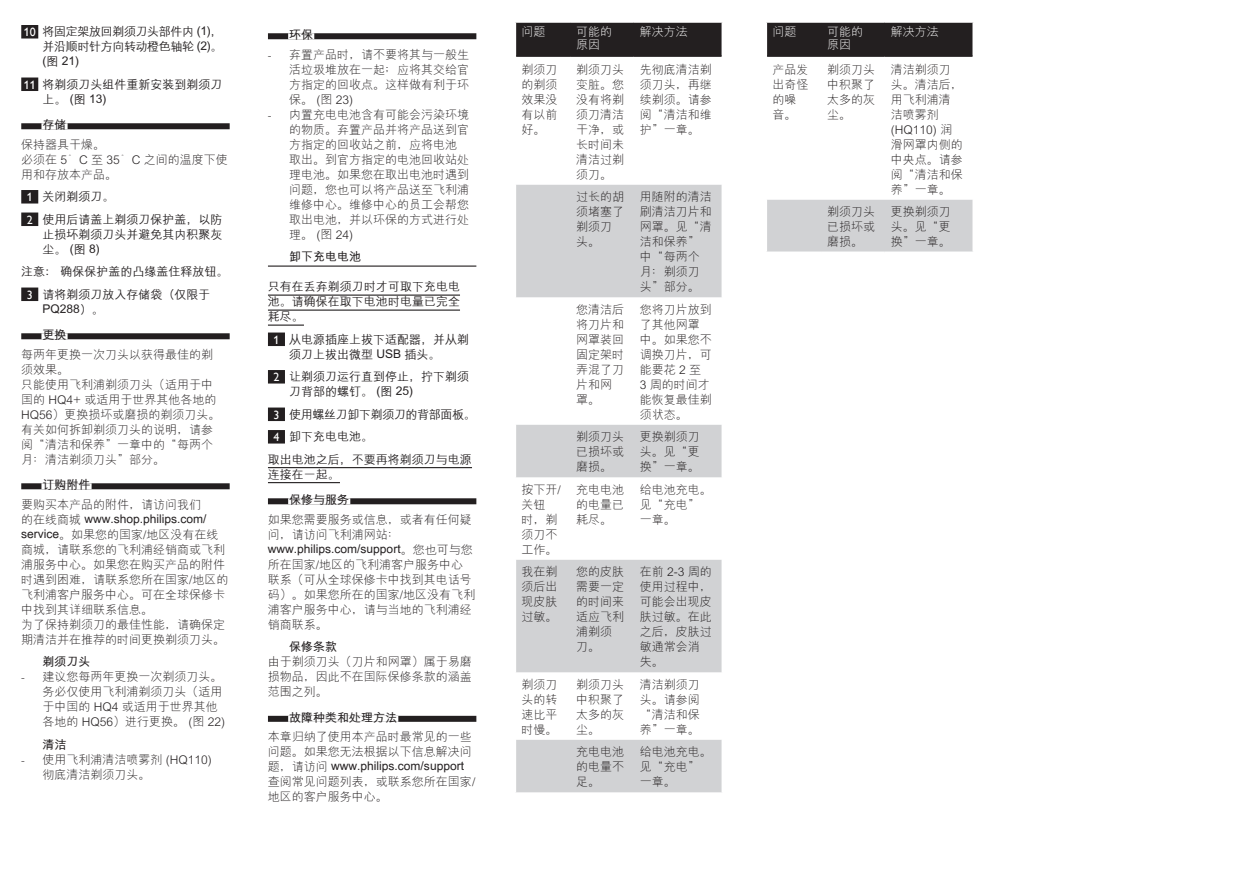
<style>
.page{position:relative;width:1259px;height:893px;background:#fff}
.page>*{position:absolute;margin:0;border:0;box-sizing:border-box;transform-origin:0 0}
.t1{font:12px/15px "M Hei GB Light";color:#231f20}
.t2{font:12px/15px "M Hei GB Medium";color:#231f20}
.t3{font:12px "M Hei GB Bold";color:#231f20}
.t4{font:12px/13.5px "M Hei GB Light";color:#fff}
.t5{font:12px "M Hei GB Medium";letter-spacing:-.03em;color:#231f20}
.s1{font-family:"Gill Sans Alt One WGL";color:#fff}
.s2{font-family:"M Hei GB Light"}
.s3{font-family:"M Hei GB Bold"}
.s4{font-family:"Gill Sans Alt One WGL Light"}
</style>
<div class="page">
<div style="left:268px;top:33px;width:208px;height:6px;background:#231f20"></div>
<div style="left:288px;top:33px;width:26px;height:6px;background:#fff"></div>
<hr style="left:268px;top:266px;width:208px;height:1px;background:#231f20">
<hr style="left:268px;top:295px;width:192px;height:1px;background:#231f20">
<hr style="left:268px;top:310px;width:192px;height:1px;background:#231f20">
<hr style="left:268px;top:325px;width:36px;height:1px;background:#231f20">
<div style="left:268px;top:333px;width:17px;height:13px;background:#231f20"></div>
<div style="left:268px;top:370px;width:17px;height:14px;background:#231f20"></div>
<div style="left:268px;top:408px;width:17px;height:13px;background:#231f20"></div>
<div style="left:268px;top:430px;width:17px;height:14px;background:#231f20"></div>
<hr style="left:268px;top:467px;width:204px;height:1px;background:#231f20">
<hr style="left:268px;top:482px;width:72px;height:1px;background:#231f20">
<div style="left:268px;top:498px;width:208px;height:6px;background:#231f20"></div>
<div style="left:288px;top:498px;width:62px;height:6px;background:#fff"></div>
<div style="left:268px;top:716px;width:208px;height:6px;background:#231f20"></div>
<div style="left:288px;top:716px;width:110px;height:6px;background:#fff"></div>
<div style="left:21px;top:25px;width:17px;height:14px;background:#231f20"></div>
<div style="left:21px;top:78px;width:17px;height:13px;background:#231f20"></div>
<div style="left:21px;top:123px;width:209px;height:6px;background:#231f20"></div>
<div style="left:41px;top:123px;width:27px;height:6px;background:#fff"></div>
<div style="left:21px;top:190px;width:17px;height:14px;background:#231f20"></div>
<div style="left:21px;top:213px;width:17px;height:13px;background:#231f20"></div>
<div style="left:21px;top:288px;width:17px;height:13px;background:#231f20"></div>
<div style="left:21px;top:333px;width:209px;height:6px;background:#231f20"></div>
<div style="left:41px;top:333px;width:27px;height:6px;background:#fff"></div>
<div style="left:21px;top:483px;width:209px;height:6px;background:#231f20"></div>
<div style="left:41px;top:483px;width:51px;height:6px;background:#fff"></div>
<div style="left:767px;top:23px;width:205px;height:32px;background:#231f20"></div>
<div style="left:767px;top:200px;width:205px;height:52px;background:#d1d2d4"></div>
<hr style="left:767px;top:55px;width:54px;height:2px;background:#231f20">
<hr style="left:821px;top:55px;width:64px;height:2px;background:#231f20">
<hr style="left:885px;top:55px;width:87px;height:2px;background:#231f20">
<div style="left:516px;top:23px;width:205px;height:32px;background:#231f20"></div>
<svg style="left:516px;top:185px;width:205px;height:607px;fill:#d1d2d4"></svg>
<hr style="left:516px;top:55px;width:54px;height:2px;background:#231f20">
<hr style="left:570px;top:55px;width:64px;height:2px;background:#231f20">
<hr style="left:634px;top:55px;width:87px;height:2px;background:#231f20">
<p class="t2" style="left:43px;top:24px;width:181px;text-align:justify;text-indent:-19px"><span class="s1">10</span> 将固定架放回剃须刀头部件内 (1)，并沿顺时针方向转动橙色轴轮 (2)。(图 21)</p>
<p class="t2" style="left:42px;top:77px;width:181px;text-indent:-19px"><span class="s1">11</span> 将剃须刀头组件重新安装到剃须刀上。 (图 13)</p>
<p class="t3" style="left:42px;top:119px;width:25px">存储</p>
<p class="t1" style="left:21px;top:137px;width:208px">保持器具干燥。<br>必须在 5°C 至 35°C 之间的温度下使用和存放本产品。</p>
<p class="t2" style="left:27px;top:186px;width:197px;line-height:22.5px"><span class="s1">1</span> 关闭剃须刀。<br><span class="s1">2</span> 使用后请盖上剃须刀保护盖，以防</p>
<p class="t2" style="left:42px;top:227px;width:181px">止损坏剃须刀头并避免其内积聚灰尘。 (图 8)</p>
<p class="t2" style="left:27px;top:261px;width:203px;line-height:22.5px;text-indent:-6px">注意： 确保保护盖的凸缘盖住释放钮。<br><span class="s1">3</span> 请将剃须刀放入存储袋（仅限于</p>
<p class="t2" style="left:42px;top:302px;width:63px">PQ288）。</p>
<p class="t3" style="left:42px;top:329px;width:25px">更换</p>
<p class="t1" style="left:21px;top:347px;width:201px">每两年更换一次刀头以获得最佳的剃须效果。<br>只能使用飞利浦剃须刀头（适用于中国的 HQ4+ 或适用于世界其他各地的<br>HQ56）更换损坏或磨损的剃须刀头。有关如何拆卸剃须刀头的说明，请参阅“清洁和保养”一章中的“每两个月：清洁剃须刀头”部分。</p>
<p class="t3" style="left:42px;top:479px;width:49px">订购附件</p>
<p class="t1" style="left:21px;top:497px;width:182px">要购买本产品的附件，请访问我们</p>
<p class="t3" style="left:21px;top:513px;width:187px"><span class="s2">的在线商城</span> www.shop.philips.com/</p>
<p class="t1" style="left:21px;top:527px;width:209px"><span class="s3">service</span>。如果您的国家/地区没有在线商城，请联系您的飞利浦经销商或飞利浦服务中心。如果您在购买产品的附件时遇到困难，请联系您所在国家/地区的飞利浦客户服务中心。可在全球保修卡中找到其详细联系信息。<br>为了保持剃须刀的最佳性能，请确保定期清洁并在推荐的时间更换剃须刀头。</p>
<p class="t3" style="left:42px;top:656px;width:49px">剃须刀头</p>
<p class="t1" style="left:42px;top:670px;width:184px;text-indent:-21px"><span class="s4">-</span> 建议您每两年更换一次剃须刀头。务必仅使用飞利浦剃须刀头（适用于中国的 HQ4 或适用于世界其他各地的 HQ56）进行更换。 (图 22)</p>
<p class="t3" style="left:42px;top:738px;width:25px">清洁</p>
<p class="t1" style="left:42px;top:752px;width:171px;text-indent:-21px"><span class="s4">-</span> 使用飞利浦清洁喷雾剂 (HQ110)彻底清洁剃须刀头。</p>
<p class="t3" style="left:289px;top:29px;width:25px">环保</p>
<p class="t1" style="left:289px;top:47px;width:182px;text-align:justify;text-indent:-21px"><span class="s4">-</span> 弃置产品时，请不要将其与一般生活垃圾堆放在一起；应将其交给官方指定的回收点。这样做有利于环保。 (图 23)</p>
<p class="t1" style="left:289px;top:107px;width:182px;text-indent:-21px"><span class="s4">-</span> 内置充电电池含有可能会污染环境的物质。弃置产品并将产品送到官方指定的回收站之前，应将电池取出。到官方指定的电池回收站处理电池。如果您在取出电池时遇到问题，您也可以将产品送至飞利浦维修中心。维修中心的员工会帮您取出电池，并以环保的方式进行处理。 (图 24)</p>
<p class="t3" style="left:289px;top:251px;width:73px">卸下充电电池</p>
<p class="t2" style="left:268px;top:279px;width:193px;text-align:justify">只有在丢弃剃须刀时才可取下充电电池。请确保在取下电池时电量已完全耗尽。</p>
<p class="t2" style="left:289px;top:332px;width:182px;text-indent:-16px"><span class="s1">1</span> 从电源插座上拔下适配器，并从剃须刀上拔出微型 USB 插头。</p>
<p class="t2" style="left:289px;top:369px;width:182px;text-indent:-16px"><span class="s1">2</span> 让剃须刀运行直到停止，拧下剃须刀背部的螺钉。 (图 25)</p>
<p class="t5" style="left:273px;top:408px;width:204px"><span class="s1">3</span> 使用螺丝刀卸下剃须刀的背部面板。</p>
<p class="t2" style="left:273px;top:429px;width:101px"><span class="s1">4</span> 卸下充电电池。</p>
<p class="t2" style="left:268px;top:452px;width:205px">取出电池之后，不要再将剃须刀与电源</p>
<p class="t2" style="left:268px;top:467px;width:73px">连接在一起。</p>
<p class="t3" style="left:289px;top:494px;width:61px">保修与服务</p>
<p class="t1" style="left:268px;top:512px;width:205px">如果您需要服务或信息，或者有任何疑问，请访问飞利浦网站：</p>
<p class="t3" style="left:268px;top:543px;width:206px">www.philips.com/support<span class="s2">。您也可与您</span></p>
<p class="t1" style="left:268px;top:557px;width:209px">所在国家/地区的飞利浦客户服务中心联系（可从全球保修卡中找到其电话号码）。如果您所在的国家/地区没有飞利浦客户服务中心，请与当地的飞利浦经销商联系。</p>
<p class="t3" style="left:289px;top:641px;width:49px">保修条款</p>
<p class="t1" style="left:268px;top:655px;width:205px;text-align:justify">由于剃须刀头（刀片和网罩）属于易磨损物品，因此不在国际保修条款的涵盖范围之列。</p>
<p class="t3" style="left:289px;top:711px;width:109px">故障种类和处理方法</p>
<p class="t1" style="left:268px;top:730px;width:205px">本章归纳了使用本产品时最常见的一些问题。如果您无法根据以下信息解决问</p>
<p class="t3" style="left:268px;top:761px;width:198px"><span class="s2">题，请访问</span> www.philips.com/support</p>
<p class="t1" style="left:268px;top:775px;width:209px">查阅常见问题列表，或联系您所在国家/地区的客户服务中心。</p>
<p class="t4" style="left:521px;top:25px;width:25px">问题</p>
<p class="t4" style="left:576px;top:25px;width:37px">可能的原因</p>
<p class="t4" style="left:640px;top:25px;width:49px">解决方法</p>
<p class="t1" style="left:521px;top:62px;width:37px;text-align:justify">剃须刀的剃须效果没有以前好。</p>
<p class="t1" style="left:576px;top:62px;width:49px;text-align:justify">剃须刀头变脏。您没有将剃须刀清洁干净，或长时间未清洁过剃须刀。</p>
<p class="t1" style="left:640px;top:62px;width:73px;text-align:justify">先彻底清洁剃须刀头，再继续剃须。请参阅“清洁和维护”一章。</p>
<p class="t1" style="left:576px;top:190px;width:49px">过长的胡须堵塞了剃须刀头。</p>
<p class="t1" style="left:640px;top:190px;width:73px">用随附的清洁刷清洁刀片和网罩。见“清洁和保养”中“每两个月：剃须刀头”部分。</p>
<p class="t1" style="left:576px;top:302px;width:49px">您清洁后将刀片和网罩装回固定架时弄混了刀片和网罩。</p>
<p class="t1" style="left:640px;top:302px;width:73px">您将刀片放到了其他网罩中。如果您不调换刀片，可能要花2至<br>3 周的时间才能恢复最佳剃须状态。</p>
<p class="t1" style="left:576px;top:430px;width:49px;text-align:justify">剃须刀头已损坏或磨损。</p>
<p class="t1" style="left:640px;top:430px;width:61px;text-align:justify">更换剃须刀头。见“更换”一章。</p>
<p class="t1" style="left:521px;top:482px;width:41px">按下开/关钮<br>时，剃须刀不工作。</p>
<p class="t1" style="left:576px;top:482px;width:49px;text-align:justify">充电电池的电量已耗尽。</p>
<p class="t1" style="left:640px;top:482px;width:73px">给电池充电。见“充电”一章。</p>
<p class="t1" style="left:521px;top:565px;width:37px;text-align:justify">我在剃须后出现皮肤过敏。</p>
<p class="t1" style="left:576px;top:565px;width:49px">您的皮肤需要一定的时间来适应飞利浦剃须刀。</p>
<p class="t1" style="left:640px;top:565px;width:74px">在前 2-3 周的使用过程中，可能会出现皮肤过敏。在此之后，皮肤过敏通常会消失。</p>
<p class="t1" style="left:521px;top:677px;width:37px;text-align:justify">剃须刀头的转速比平时慢。</p>
<p class="t1" style="left:576px;top:677px;width:49px;text-align:justify">剃须刀头中积聚了太多的灰尘。</p>
<p class="t1" style="left:640px;top:677px;width:61px;text-align:justify">清洁剃须刀头。请参阅“清洁和保养”一章。</p>
<p class="t1" style="left:576px;top:745px;width:49px;text-align:justify">充电电池的电量不足。</p>
<p class="t1" style="left:640px;top:745px;width:73px">给电池充电。见“充电”一章。</p>
<p class="t4" style="left:772px;top:25px;width:25px">问题</p>
<p class="t4" style="left:827px;top:25px;width:37px">可能的原因</p>
<p class="t4" style="left:891px;top:25px;width:49px">解决方法</p>
<p class="t1" style="left:772px;top:62px;width:37px">产品发出奇怪的噪音。</p>
<p class="t1" style="left:827px;top:62px;width:49px;text-align:justify">剃须刀头中积聚了太多的灰尘。</p>
<p class="t1" style="left:891px;top:62px;width:73px">清洁剃须刀头。清洁后，用飞利浦清洁喷雾剂(HQ110) 润滑网罩内侧的中央点。请参阅“清洁和保养”一章。</p>
<p class="t1" style="left:827px;top:205px;width:49px;text-align:justify">剃须刀头已损坏或磨损。</p>
<p class="t1" style="left:891px;top:205px;width:61px;text-align:justify">更换剃须刀头。见“更换”一章。</p>
</div>
